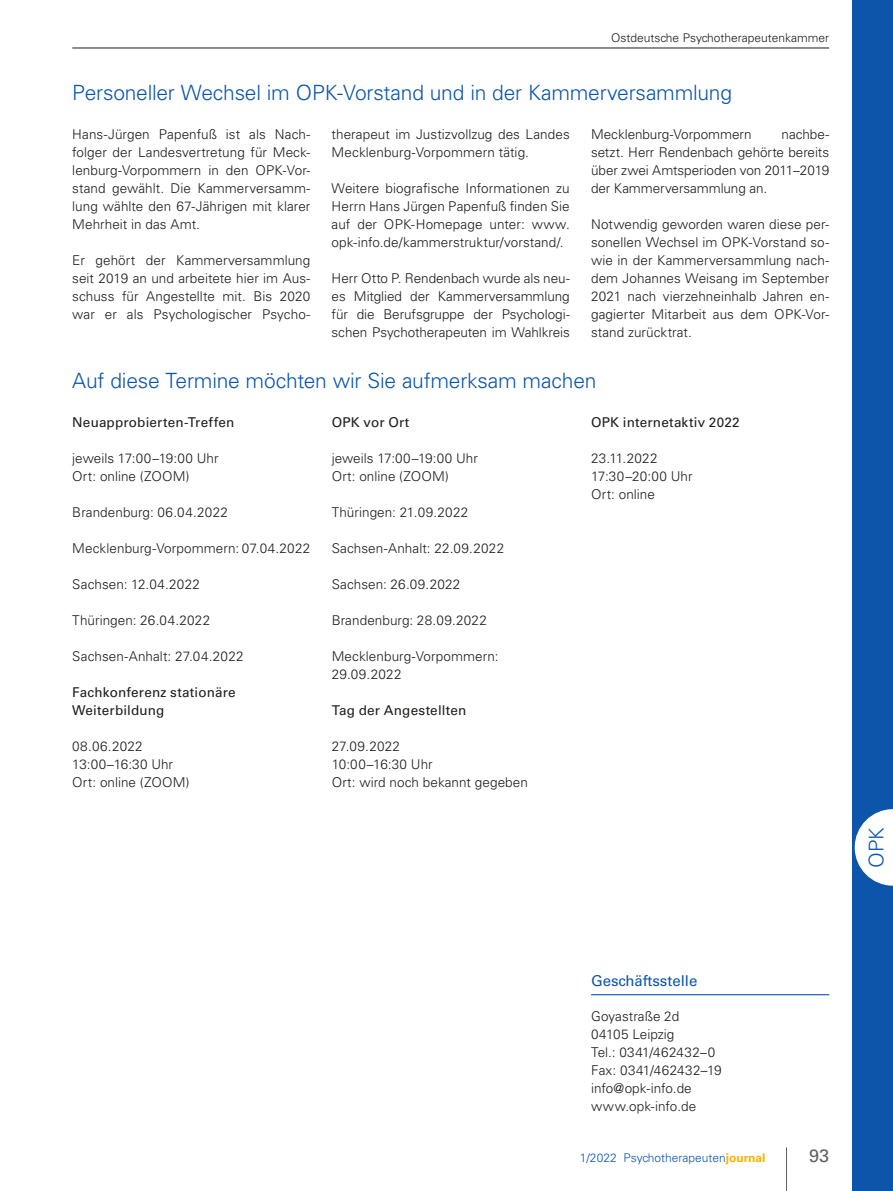
<style>
.page{position:relative;width:893px;height:1191px;background:#fff}
.page>*{position:absolute;margin:0;border:0;box-sizing:border-box;transform-origin:0 0}
.t1{font:300 21px "Univers LT Std";letter-spacing:-.01em;color:#0c55ab}
.t2{font:300 20.25px "Univers LT Std";color:#0c55ab}
.t3{font:18px "Univers LT Std";color:#626161}
.t4{font:15px "Univers LT Std";color:#0c55ab}
.t5{font:300 13.5px/18px "Univers LT Std";letter-spacing:.005em;color:#1f1c19}
.t6{font:13.5px/18px "Univers LT Std";letter-spacing:.01em;color:#1f1c19}
.t7{font:300 12px "Univers LT Std";color:#1f1c19}
.t8{font:300 12px "Univers LT Std";color:#0c55ab}
.s1{font-weight:700;color:#fdb200}
</style>
<div class="page">
<hr style="left:591px;top:994px;width:238px;height:1px;background:#0c55ab">
<hr style="left:786px;top:1147px;width:1px;height:44px;background:#626161">
<div style="left:853px;top:0;width:40px;height:1191px;background:#0c55ab"></div>
<hr style="left:72px;top:48px;width:757px;height:1px;background:#1f1c19">
<svg style="left:855px;top:809px;width:38px;height:76px"></svg>
<p class="t7" style="left:611px;top:31px;width:219px">Ostdeutsche Psychotherapeutenkammer</p>
<h1 class="t1" style="left:72px;top:80px;width:661px">Personeller Wechsel im OPK-Vorstand und in der Kammerversammlung</h1>
<p class="t5" style="left:72px;top:125px;width:240px;text-align:justify">Hans-Jürgen Papenfuß ist als Nach&shy;folger der Landesvertretung für Meck&shy;lenburg-Vorpommern in den OPK-Vor&shy;stand gewählt. Die Kammerversamm&shy;lung wählte den 67-Jährigen mit klarer Mehrheit in das Amt.</p>
<p class="t5" style="left:72px;top:251px;width:240px;text-align:justify">Er gehört der Kammerversammlung seit 2019 an und arbeitete hier im Aus&shy;schuss für Angestellte mit. Bis 2020 war er als Psychologischer Psycho-</p>
<p class="t5" style="left:591px;top:125px;width:240px;text-align:justify;text-indent:190px">nachbe&shy;setzt. Herr Rendenbach gehörte bereits über zwei Amtsperioden von 2011–2019 der Kammerversammlung an.</p>
<p class="t5" style="left:591px;top:215px;width:240px;text-align:justify">Notwendig geworden waren diese per&shy;sonellen Wechsel im OPK-Vorstand so&shy;wie in der Kammerversammlung nach&shy;dem Johannes Weisang im September 2021 nach vierzehneinhalb Jahren en&shy;gagierter Mitarbeit aus dem OPK-Vor&shy;stand zurücktrat.</p>
<h1 class="t1" style="left:72px;top:368px;width:526px">Auf diese Termine möchten wir Sie aufmerksam machen</h1>
<p class="t6" style="left:72px;top:413px;width:164px">Neuapprobierten-Treffen</p>
<p class="t5" style="left:72px;top:449px;width:148px">jeweils 17:00–19:00 Uhr<br>Ort: online (ZOOM)</p>
<p class="t5" style="left:72px;top:503px;width:157px">Brandenburg: 06.04.2022</p>
<p class="t5" style="left:72px;top:539px;width:240px">Mecklenburg-Vorpommern: 07.04.2022</p>
<p class="t5" style="left:72px;top:575px;width:129px">Sachsen: 12.04.2022</p>
<p class="t5" style="left:72px;top:611px;width:139px">Thüringen: 26.04.2022</p>
<p class="t5" style="left:72px;top:647px;width:173px">Sachsen-Anhalt: 27.04.2022</p>
<p class="t6" style="left:72px;top:683px;width:165px">Fachkonferenz stationäre<br>Weiterbildung</p>
<p class="t5" style="left:72px;top:737px;width:119px">08.06.2022<br>13:00–16:30 Uhr<br>Ort: online (ZOOM)</p>
<p class="t5" style="left:591px;top:125px;width:162px">Mecklenburg-Vorpommern</p>
<p class="t5" style="left:332px;top:125px;width:240px">therapeut im Justizvollzug des Landes<br>Mecklenburg-Vorpommern tätig.</p>
<p class="t5" style="left:332px;top:179px;width:240px;text-align:justify">Weitere biografische Informationen zu Herrn Hans Jürgen Papenfuß finden Sie auf der OPK-Homepage unter: www. opk-info.de/kammerstruktur/vorstand/.</p>
<p class="t5" style="left:332px;top:269px;width:240px;text-align:justify">Herr Otto P. Rendenbach wurde als neu&shy;es Mitglied der Kammerversammlung für die Berufsgruppe der Psychologi&shy;schen Psychotherapeuten im Wahlkreis</p>
<p class="t6" style="left:332px;top:413px;width:79px">OPK vor Ort</p>
<p class="t5" style="left:332px;top:449px;width:148px">jeweils 17:00–19:00 Uhr<br>Ort: online (ZOOM)</p>
<p class="t5" style="left:332px;top:503px;width:138px">Thüringen: 21.09.2022</p>
<p class="t5" style="left:332px;top:539px;width:174px">Sachsen-Anhalt: 22.09.2022</p>
<p class="t5" style="left:332px;top:575px;width:130px">Sachsen: 26.09.2022</p>
<p class="t5" style="left:332px;top:611px;width:157px">Brandenburg: 28.09.2022</p>
<p class="t5" style="left:332px;top:647px;width:168px">Mecklenburg-Vorpommern:<br>29.09.2022</p>
<p class="t6" style="left:332px;top:701px;width:136px">Tag der Angestellten</p>
<p class="t5" style="left:332px;top:737px;width:198px">27.09.2022<br>10:00–16:30 Uhr<br>Ort: wird noch bekannt gegeben</p>
<p class="t6" style="left:591px;top:413px;width:150px">OPK internetaktiv 2022</p>
<p class="t5" style="left:591px;top:449px;width:103px">23.11.2022<br>17:30–20:00 Uhr<br>Ort: online</p>
<h2 class="t2" style="left:864px;top:867px;width:42px;rotate:-90deg">OPK</h2>
<p class="t4" style="left:591px;top:971px;width:108px">Geschäftsstelle</p>
<p class="t5" style="left:591px;top:1007px;width:132px">Goyastraße 2d<br>04105 Leipzig<br>Tel.: 0341/462432–0<br>Fax: 0341/462432–19 info@opk-info.de www.opk-info.de</p>
<p class="t8" style="left:580px;top:1150px;width:187px">1/2022 Psychotherapeuten<span class="s1">journal</span></p>
<h3 class="t3" style="left:809px;top:1144px;width:22px">93</h3>
</div>
